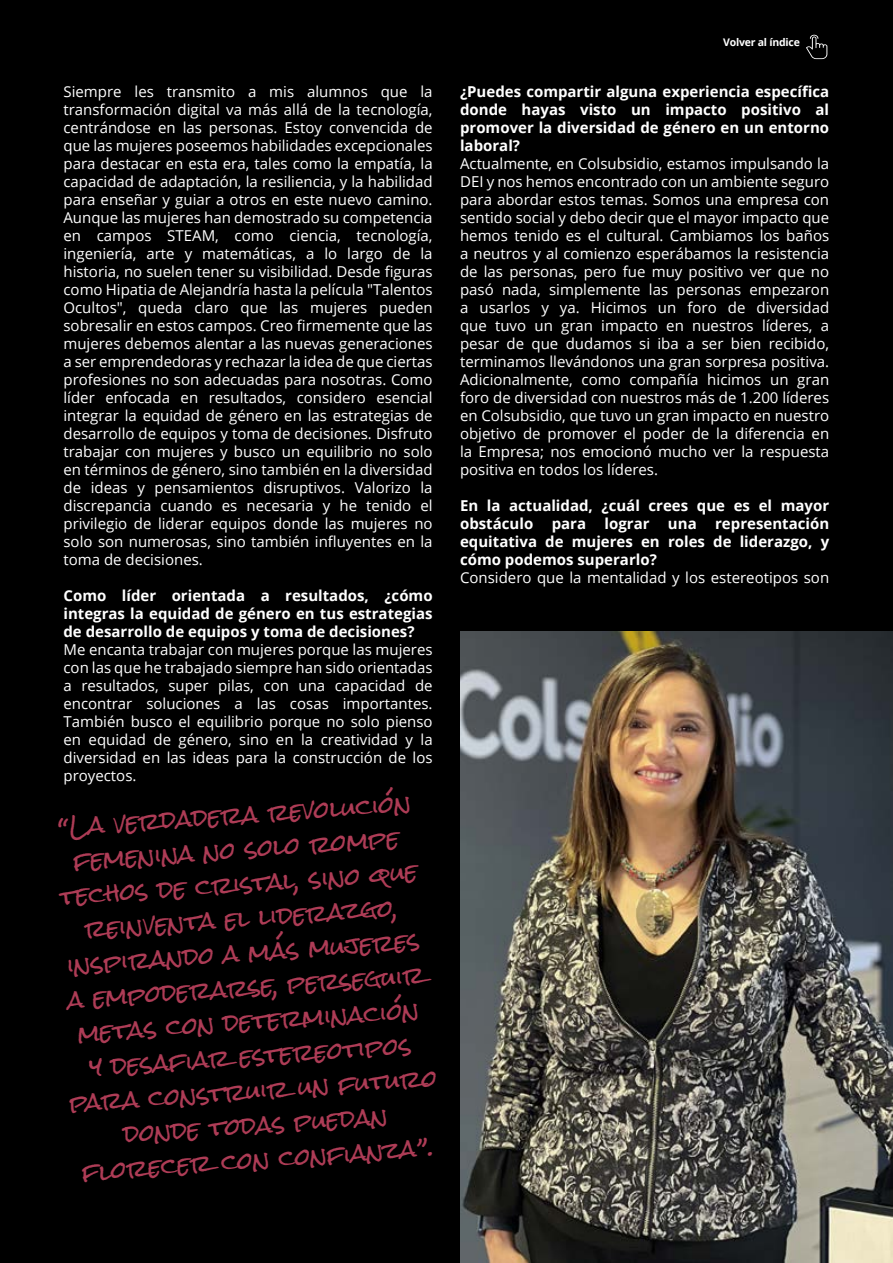
<style>
.page{position:relative;width:893px;height:1263px;background:#000}
.page>*{position:absolute;margin:0;border:0;box-sizing:border-box;transform-origin:0 0}
.t1{font:22.5px/34.5px "Rock Salt";color:#ae3c56;text-align:center}
.t2{font:15px/18px "Open Sans";color:#fff;text-align:justify}
.t3{font:700 15px/18px "Open Sans";color:#fff;text-align:justify}
.t4{font:700 10.5px "Open Sans";letter-spacing:-.02em;color:#fff}
</style>
<div class="page">
<img style="left:460px;top:631px;width:433px;height:632px">
<svg style="left:806px;top:35px;width:21px;height:24px"></svg>
<p class="t2" style="left:63px;top:82px;width:371px">Siempre les transmito a mis alumnos que la transformación digital va más allá de la tecnología, centrándose en las personas. Estoy convencida de que las mujeres poseemos habilidades excepcionales para destacar en esta era, tales como la empatía, la capacidad de adaptación, la resiliencia, y la habilidad para enseñar y guiar a otros en este nuevo camino.<br>Aunque las mujeres han demostrado su competencia en campos STEAM, como ciencia, tecnología, ingeniería, arte y matemáticas, a lo largo de la historia, no suelen tener su visibilidad. Desde figuras como Hipatia de Alejandría hasta la película "Talentos Ocultos", queda claro que las mujeres pueden sobresalir en estos campos. Creo firmemente que las mujeres debemos alentar a las nuevas generaciones a ser emprendedoras y rechazar la idea de que ciertas profesiones no son adecuadas para nosotras. Como líder enfocada en resultados, considero esencial integrar la equidad de género en las estrategias de desarrollo de equipos y toma de decisiones. Disfruto trabajar con mujeres y busco un equilibrio no solo en términos de género, sino también en la diversidad de ideas y pensamientos disruptivos. Valorizo la discrepancia cuando es necesaria y he tenido el privilegio de liderar equipos donde las mujeres no solo son numerosas, sino también influyentes en la toma de decisiones.</p>
<p class="t3" style="left:63px;top:586px;width:371px">Como líder orientada a resultados, ¿cómo integras la equidad de género en tus estrategias de desarrollo de equipos y toma de decisiones?</p>
<p class="t2" style="left:63px;top:640px;width:371px">Me encanta trabajar con mujeres porque las mujeres con las que he trabajado siempre han sido orientadas a resultados, super pilas, con una capacidad de encontrar soluciones a las cosas importantes.<br>También busco el equilibrio porque no solo pienso en equidad de género, sino en la creatividad y la diversidad en las ideas para la construcción de los proyectos.</p>
<p class="t1" style="left:49px;top:812px;width:370px;rotate:-4deg">“La verdadera revolución femenina no solo rompe techos de cristal, sino que reinventa el liderazgo, inspirando a más mujeres a empoderarse, perseguir metas con determinación<br>y desafi ar estereotipos para construir un futuro donde todas puedan<br>fl orecer con confi anza”.</p>
<p class="t4" style="left:723px;top:35px;width:78px">Volver al índice</p>
<p class="t3" style="left:460px;top:82px;width:371px">¿Puedes compartir alguna experiencia específica donde hayas visto un impacto positivo al promover la diversidad de género en un entorno laboral?</p>
<p class="t2" style="left:460px;top:154px;width:371px">Actualmente, en Colsubsidio, estamos impulsando la DEI y nos hemos encontrado con un ambiente seguro para abordar estos temas. Somos una empresa con sentido social y debo decir que el mayor impacto que hemos tenido es el cultural. Cambiamos los baños a neutros y al comienzo esperábamos la resistencia de las personas, pero fue muy positivo ver que no pasó nada, simplemente las personas empezaron a usarlos y ya. Hicimos un foro de diversidad que tuvo un gran impacto en nuestros líderes, a pesar de que dudamos si iba a ser bien recibido, terminamos llevándonos una gran sorpresa positiva.<br>Adicionalmente, como compañía hicimos un gran foro de diversidad con nuestros más de 1.200 líderes en Colsubsidio, que tuvo un gran impacto en nuestro objetivo de promover el poder de la diferencia en la Empresa; nos emocionó mucho ver la respuesta positiva en todos los líderes.</p>
<p class="t3" style="left:460px;top:496px;width:371px">En la actualidad, ¿cuál crees que es el mayor obstáculo para lograr una representación equitativa de mujeres en roles de liderazgo, y cómo podemos superarlo?</p>
<p class="t2" style="left:460px;top:568px;width:371px">Considero que la mentalidad y los estereotipos son</p>
</div>
